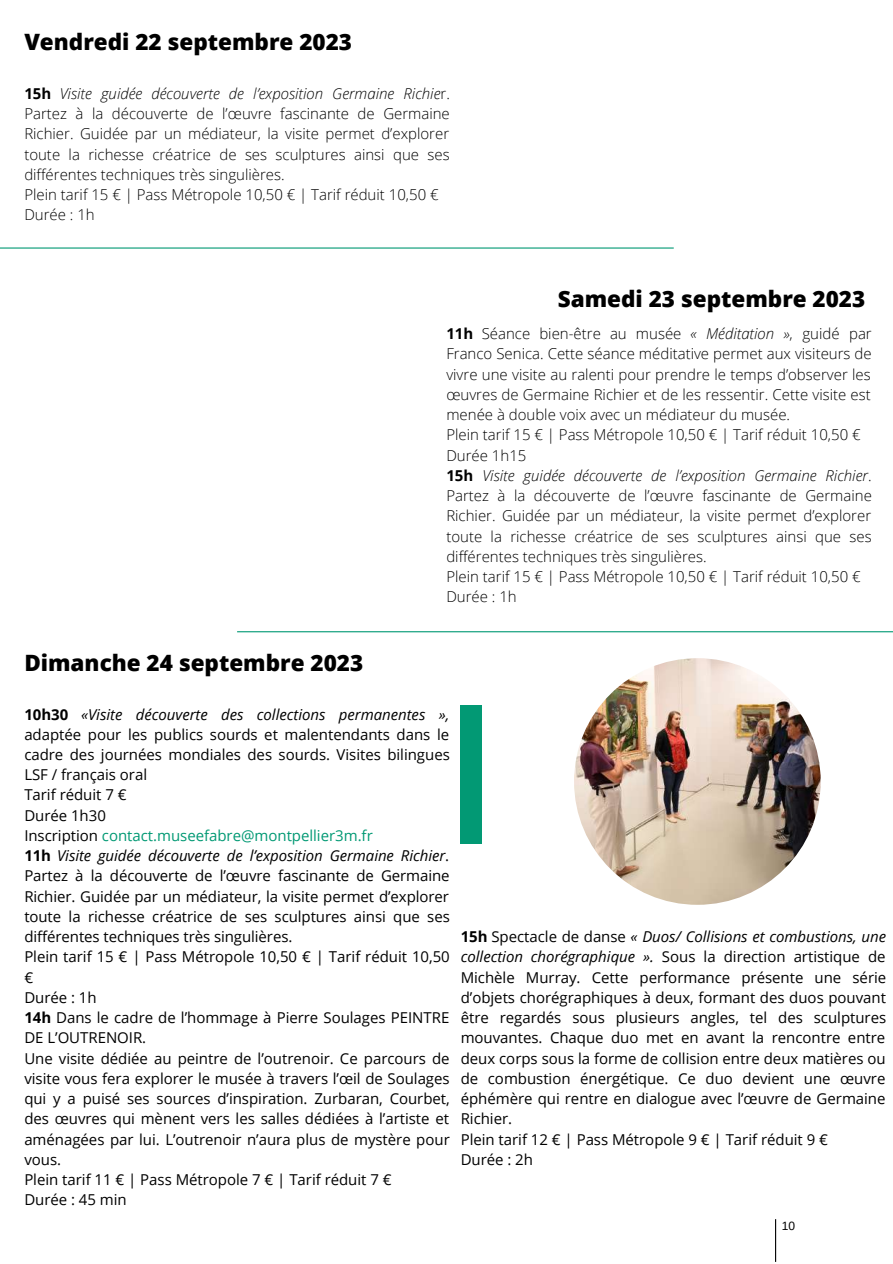
<style>
.page{position:relative;width:893px;height:1264px;background:#fff}
.page>*{position:absolute;margin:0;border:0;box-sizing:border-box;transform-origin:0 0}
.t1{font:800 22.5px "Open Sans";color:#000}
.t2{font:15px/20.2px "Open Sans";color:#000}
.t3{font:300 15px/20.2px "Open Sans";color:#000}
.t4{font:12px "Arimo";color:#000}
.s1{font-weight:700}
.s2{font-style:italic}
.s3{color:#029974}
</style>
<div class="page">
<hr style="left:0;top:247px;width:673px;height:1px;background:#029974">
<hr style="left:775px;top:1219px;width:1px;height:42px;background:#000">
<hr style="left:237px;top:631px;width:655px;height:1px;background:#029974">
<div style="left:460px;top:705px;width:22px;height:138px;background:#029974"></div>
<img style="left:574px;top:658px;width:246px;height:246px;border-radius:50%">
<h1 class="t1" style="left:24px;top:26px;width:329px">Vendredi 22 septembre 2023</h1>
<p class="t3" style="left:24px;top:83px;width:427px"><span class="s1">15h</span> <span class="s2">Visite guidée découverte de l’exposition Germaine Richie</span>r.<br>Partez à la découverte de l’œuvre fascinante de Germaine Richier. Guidée par un médiateur, la visite permet d’explorer toute la richesse créatrice de ses sculptures ainsi que ses différentes techniques très singulières.<br>Plein tarif 15 € | Pass Métropole 10,50 € | Tarif réduit 10,50 € Durée : 1h</p>
<h1 class="t1" style="left:557px;top:283px;width:309px">Samedi 23 septembre 2023</h1>
<p class="t3" style="left:446px;top:323px;width:427px"><span class="s1">11h</span> Séance bien-être au musée <span class="s2">« Méditation »</span>, guidé par Franco Senica. Cette séance méditative permet aux visiteurs de vivre une visite au ralenti pour prendre le temps d’observer les œuvres de Germaine Richier et de les ressentir. Cette visite est menée à double voix avec un médiateur du musée.<br>Plein tarif 15 € | Pass Métropole 10,50 € | Tarif réduit 10,50 € Durée 1h15<br><span class="s1">15h</span> <span class="s2">Visite guidée découverte de l’exposition Germaine Richier</span>.<br>Partez à la découverte de l’œuvre fascinante de Germaine Richier. Guidée par un médiateur, la visite permet d’explorer toute la richesse créatrice de ses sculptures ainsi que ses différentes techniques très singulières.<br>Plein tarif 15 € | Pass Métropole 10,50 € | Tarif réduit 10,50 € Durée : 1h</p>
<h1 class="t1" style="left:24px;top:647px;width:340px">Dimanche 24 septembre 2023</h1>
<p class="t2" style="left:24px;top:703px;width:427px"><span class="s1">10h30</span> <span class="s2">«Visite découverte des collections permanentes », </span>adaptée pour les publics sourds et malentendants dans le cadre des journées mondiales des sourds. Visites bilingues LSF / français oral<br>Tarif réduit 7 €<br>Durée 1h30<br>Inscription <span class="s3">contact.museefabre@montpellier3m.fr<br></span><span class="s1">11h</span> <span class="s2">Visite guidée découverte de l’exposition Germaine Richier</span>.<br>Partez à la découverte de l’œuvre fascinante de Germaine Richier. Guidée par un médiateur, la visite permet d’explorer toute la richesse créatrice de ses sculptures ainsi que ses différentes techniques très singulières.<br>Plein tarif 15 € | Pass Métropole 10,50 € | Tarif réduit 10,50 €<br>Durée : 1h<br><span class="s1">14h</span> Dans le cadre de l’hommage à Pierre Soulages PEINTRE DE L’OUTRENOIR.<br>Une visite dédiée au peintre de l’outrenoir. Ce parcours de visite vous fera explorer le musée à travers l’œil de Soulages qui y a puisé ses sources d’inspiration. Zurbaran, Courbet, des œuvres qui mènent vers les salles dédiées à l’artiste et aménagées par lui. L’outrenoir n’aura plus de mystère pour vous.<br>Plein tarif 11 € | Pass Métropole 7 € | Tarif réduit 7 €<br>Durée : 45 min</p>
<p class="t2" style="left:460px;top:926px;width:427px"><span class="s1">15h</span> Spectacle de danse <span class="s2">« Duos/ Collisions et combustions, une collection chorégraphique ».</span> Sous la direction artistique de Michèle Murray. Cette performance présente une série d’objets chorégraphiques à deux, formant des duos pouvant être regardés sous plusieurs angles, tel des sculptures mouvantes. Chaque duo met en avant la rencontre entre deux corps sous la forme de collision entre deux matières ou de combustion énergétique. Ce duo devient une œuvre éphémère qui rentre en dialogue avec l’œuvre de Germaine Richier.<br>Plein tarif 12 € | Pass Métropole 9 € | Tarif réduit 9 €<br>Durée : 2h</p>
<p class="t4" style="left:781px;top:1218px;width:15px">10</p>
</div>
